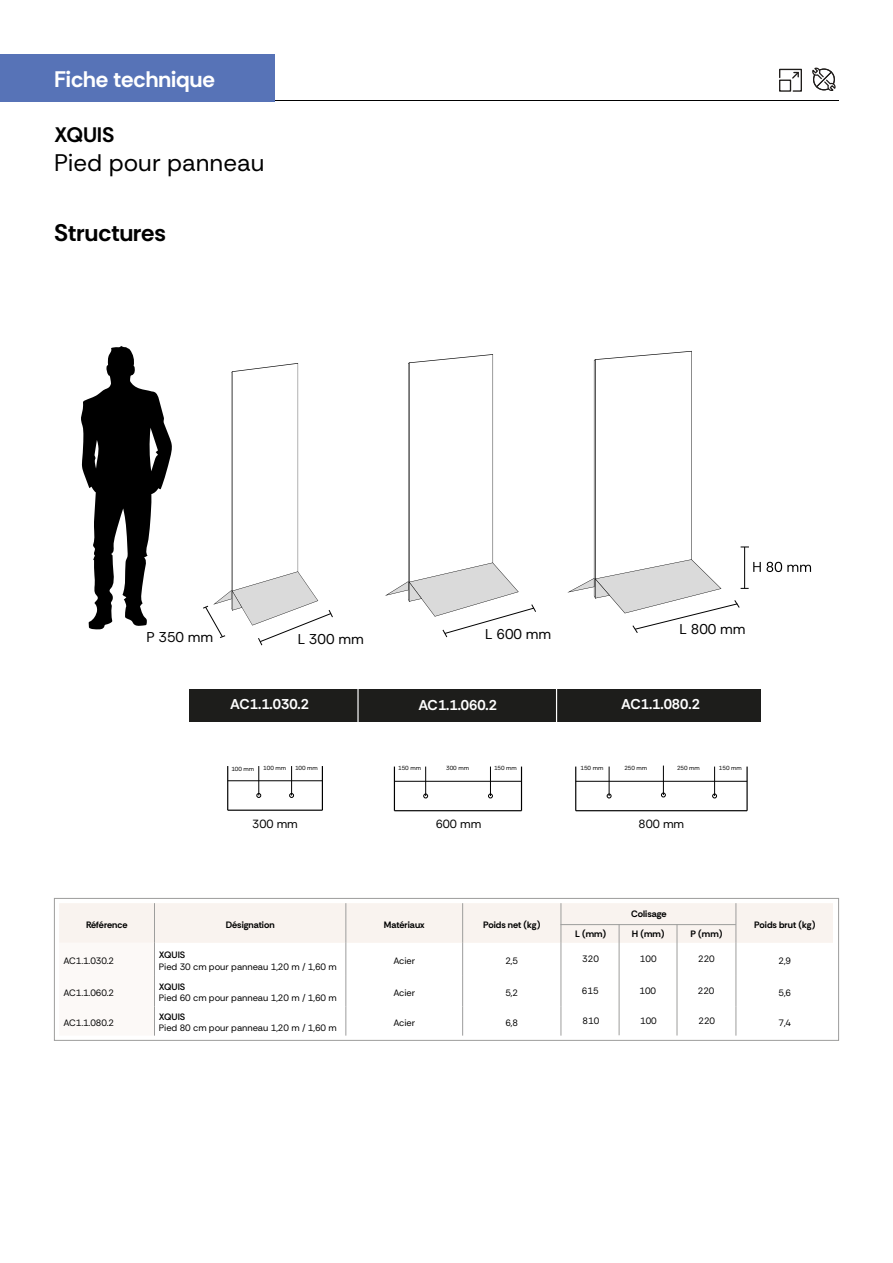
<style>
.page{position:relative;width:893px;height:1263px;background:#fff}
.page>*{position:absolute;margin:0;border:0;box-sizing:border-box;transform-origin:0 0}
.t1{font:24px "Rethink Sans";color:#000}
.t2{font:700 24px "Rethink Sans";color:#000}
.t3{font:700 22.5px "Rethink Sans";color:#fff}
.t4{font:700 21px "Rethink Sans";letter-spacing:-.01em;color:#000}
.t5{font:700 14.25px "Rethink Sans";color:#fff}
.t6{font:14.25px "Rethink Sans";color:#000}
.t7{font:11.85px "Rethink Sans";color:#000}
.t8{font:9.3px "Rethink Sans";letter-spacing:-.005em;color:#000}
.t9{font:700 9.3px "Rethink Sans";color:#000}
.t10{font:600 9.3px "Rethink Sans";letter-spacing:-.005em;color:#000}
.t11{font:5.85px "Rethink Sans";color:#000}
</style>
<div class="page">
<svg style="left:59px;top:903px;width:774px;height:132px"></svg>
<div style="left:54px;top:898px;width:785px;height:143px;border:1px solid #9d9d9c"></div>
<hr style="left:275px;top:100px;width:564px;height:1px;background:#000">
<div style="left:0;top:54px;width:275px;height:47px;background:#5773b7"></div>
<svg style="left:81px;top:346px;width:91px;height:283px"></svg>
<div style="left:189px;top:690px;width:572px;height:32px;background:#1d1d1b"></div>
<hr style="left:556px;top:653px;width:1px;height:98px;background:#fff">
<hr style="left:357px;top:650px;width:2px;height:98px;background:#fff">
<svg style="left:385px;top:354px;width:151px;height:284px"></svg>
<svg style="left:567px;top:351px;width:244px;height:282px"></svg>
<svg style="left:203px;top:363px;width:130px;height:283px"></svg>
<hr style="left:227px;top:766px;width:1px;height:44px;background:#000">
<hr style="left:228px;top:809px;width:94px;height:2px;background:#000">
<hr style="left:322px;top:766px;width:1px;height:44px;background:#000">
<hr style="left:228px;top:780px;width:94px;height:1px;background:#000">
<svg style="left:256px;top:766px;width:5px;height:32px"></svg>
<svg style="left:289px;top:766px;width:5px;height:32px"></svg>
<hr style="left:394px;top:766px;width:1px;height:45px;background:#000">
<hr style="left:394px;top:810px;width:127px;height:1px;background:#000">
<hr style="left:521px;top:766px;width:1px;height:45px;background:#000">
<hr style="left:394px;top:781px;width:127px;height:1px;background:#000">
<svg style="left:423px;top:794px;width:5px;height:4px"></svg>
<svg style="left:488px;top:794px;width:5px;height:4px"></svg>
<hr style="left:425px;top:766px;width:1px;height:30px;background:#000">
<hr style="left:490px;top:766px;width:1px;height:30px;background:#000">
<hr style="left:575px;top:766px;width:1px;height:45px;background:#000">
<hr style="left:576px;top:810px;width:171px;height:1px;background:#000">
<hr style="left:746px;top:766px;width:2px;height:45px;background:#000">
<hr style="left:576px;top:781px;width:171px;height:1px;background:#000">
<svg style="left:607px;top:794px;width:4px;height:4px"></svg>
<svg style="left:712px;top:794px;width:5px;height:4px"></svg>
<hr style="left:609px;top:766px;width:1px;height:30px;background:#000">
<hr style="left:714px;top:766px;width:1px;height:30px;background:#000">
<svg style="left:661px;top:793px;width:5px;height:4px"></svg>
<hr style="left:663px;top:765px;width:1px;height:30px;background:#000">
<hr style="left:560px;top:924px;width:176px;height:1px;background:#9d9d9c">
<hr style="left:619px;top:924px;width:1px;height:111px;background:#9d9d9c">
<hr style="left:677px;top:924px;width:1px;height:111px;background:#9d9d9c">
<svg style="left:812px;top:67px;width:24px;height:24px"></svg>
<svg style="left:779px;top:68px;width:23px;height:24px"></svg>
<h2 class="t3" style="left:54px;top:65px;width:162px">Fiche technique</h2>
<h3 class="t4" style="left:54px;top:122px;width:62px">XQUIS</h3>
<h1 class="t1" style="left:54px;top:148px;width:212px">Pied pour panneau</h1>
<h1 class="t2" style="left:54px;top:218px;width:113px">Structures</h1>
<h3 class="t6" style="left:147px;top:629px;width:68px">P 350 mm</h3>
<h3 class="t6" style="left:298px;top:630px;width:68px">L 300 mm</h3>
<h3 class="t6" style="left:485px;top:625px;width:68px">L 600 mm</h3>
<h3 class="t6" style="left:680px;top:620px;width:68px">L 800 mm</h3>
<h3 class="t5" style="left:230px;top:695px;width:80px">AC1.1.030.2</h3>
<h3 class="t5" style="left:418px;top:696px;width:80px">AC1.1.060.2</h3>
<h3 class="t5" style="left:621px;top:695px;width:80px">AC1.1.080.2</h3>
<p class="t11" style="left:231px;top:765px;width:24px">100 mm</p>
<p class="t11" style="left:263px;top:765px;width:24px">100 mm</p>
<p class="t11" style="left:295px;top:765px;width:24px">100 mm</p>
<p class="t11" style="left:398px;top:765px;width:24px">150 mm</p>
<p class="t11" style="left:446px;top:764px;width:24px">300 mm</p>
<p class="t11" style="left:494px;top:765px;width:24px">150 mm</p>
<p class="t11" style="left:580px;top:765px;width:24px">150 mm</p>
<p class="t11" style="left:624px;top:764px;width:24px">250 mm</p>
<p class="t11" style="left:677px;top:764px;width:24px">250 mm</p>
<p class="t11" style="left:719px;top:764px;width:24px">150 mm</p>
<p class="t7" style="left:252px;top:816px;width:47px">300 mm</p>
<p class="t7" style="left:436px;top:817px;width:47px">600 mm</p>
<p class="t7" style="left:639px;top:817px;width:47px">800 mm</p>
<p class="t9" style="left:631px;top:907px;width:37px">Colisage</p>
<p class="t9" style="left:86px;top:918px;width:43px">Référence</p>
<p class="t9" style="left:226px;top:918px;width:50px">Désignation</p>
<p class="t9" style="left:384px;top:918px;width:42px">Matériaux</p>
<p class="t9" style="left:483px;top:918px;width:59px">Poids net (kg)</p>
<p class="t9" style="left:754px;top:918px;width:63px">Poids brut (kg)</p>
<p class="t8" style="left:64px;top:955px;width:52px">AC1.1.030.2</p>
<p class="t9" style="left:575px;top:928px;width:33px">L (mm)</p>
<p class="t9" style="left:632px;top:928px;width:34px">H (mm)</p>
<p class="t9" style="left:691px;top:928px;width:33px">P (mm)</p>
<p class="t8" style="left:582px;top:953px;width:18px">320</p>
<p class="t8" style="left:640px;top:953px;width:18px">100</p>
<p class="t8" style="left:698px;top:953px;width:18px">220</p>
<p class="t8" style="left:582px;top:985px;width:18px">615</p>
<p class="t8" style="left:639px;top:985px;width:18px">100</p>
<p class="t8" style="left:698px;top:985px;width:18px">220</p>
<p class="t8" style="left:583px;top:1015px;width:18px">810</p>
<p class="t8" style="left:640px;top:1015px;width:18px">100</p>
<p class="t8" style="left:698px;top:1015px;width:18px">220</p>
<p class="t10" style="left:159px;top:949px;width:28px">XQUIS</p>
<p class="t8" style="left:159px;top:960px;width:179px">Pied 30 cm pour panneau 1,20 m / 1,60 m</p>
<p class="t8" style="left:393px;top:955px;width:23px">Acier</p>
<p class="t8" style="left:505px;top:955px;width:14px">2,5</p>
<p class="t8" style="left:778px;top:955px;width:14px">2,9</p>
<p class="t10" style="left:159px;top:981px;width:28px">XQUIS</p>
<p class="t8" style="left:159px;top:992px;width:179px">Pied 60 cm pour panneau 1,20 m / 1,60 m</p>
<p class="t8" style="left:64px;top:987px;width:52px">AC1.1.060.2</p>
<p class="t8" style="left:393px;top:987px;width:23px">Acier</p>
<p class="t8" style="left:505px;top:987px;width:14px">5,2</p>
<p class="t8" style="left:778px;top:987px;width:14px">5,6</p>
<p class="t10" style="left:159px;top:1011px;width:28px">XQUIS</p>
<p class="t8" style="left:159px;top:1022px;width:179px">Pied 80 cm pour panneau 1,20 m / 1,60 m</p>
<p class="t8" style="left:393px;top:1017px;width:23px">Acier</p>
<p class="t8" style="left:505px;top:1017px;width:14px">6,8</p>
<p class="t8" style="left:778px;top:1017px;width:14px">7,4</p>
<p class="t8" style="left:64px;top:1017px;width:52px">AC1.1.080.2</p>
</div>
